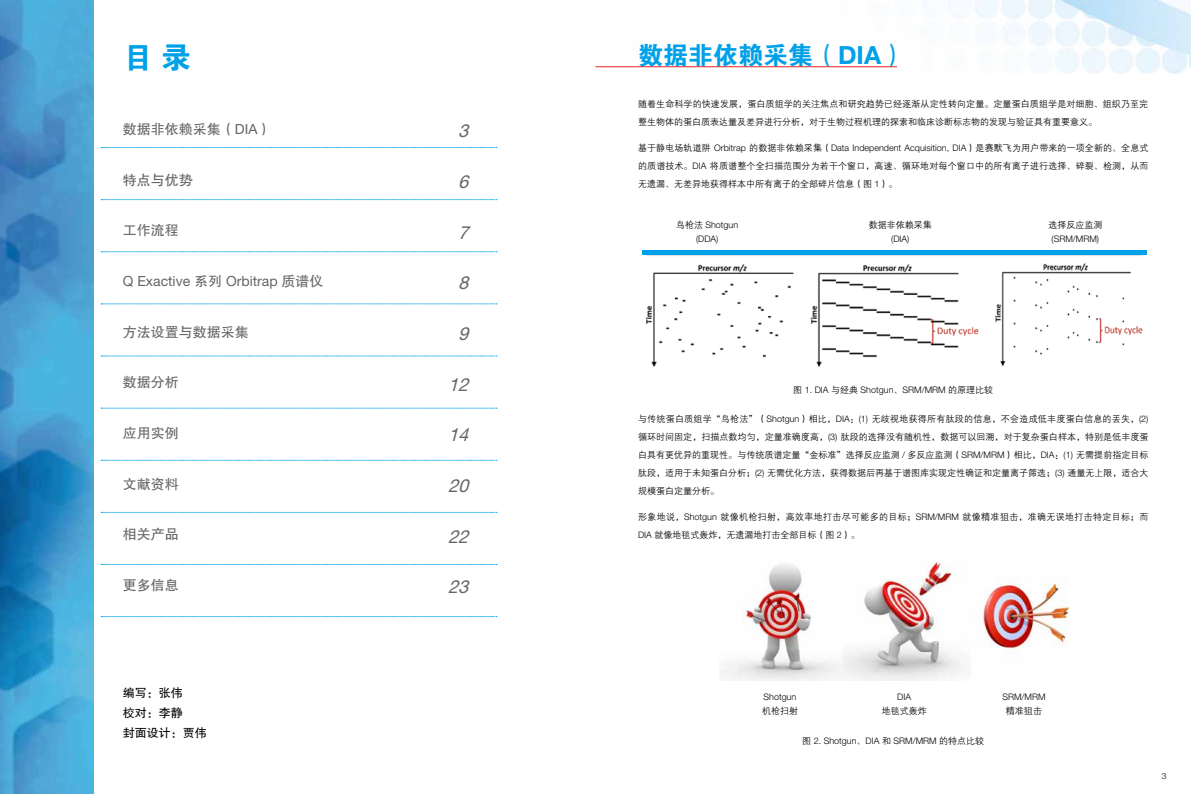
<style>
.page{position:relative;width:1191px;height:794px;background:#fff}
.page>*{position:absolute;margin:0;border:0;box-sizing:border-box;transform-origin:0 0}
.t1{font:30px "FZDHTJW GB1 0";color:#00a1e9}
.t2{font:25px "FZDHTJW GB1 0";color:#00a1e9}
.t3{font:italic 18px "Helvetica Neue LT Std";color:#666565}
.t4{font:14px "FZHTJW GB1 0";color:#666565}
.t5{font:14px "Helvetica Neue LT Std";color:#666565}
.t6{font:12px/20.1px "FZHTJW GB1 0";color:#000}
.t7{font:9px/18px "FZZDXJW GB1 0";color:#000}
.t8{font:300 9px/14px "Helvetica Neue LT Std";color:#000;text-align:center}
.t9{font:9px/18px "FZZDXJW GB1 0";letter-spacing:.04em;color:#000}
.t10{font:300 8.5px "Helvetica Neue LT Std";color:#000}
.s1{font-family:"Helvetica Neue LT Std"}
.s2{font-family:"FZHTJW GB1 0"}
.s3{font-family:"Helvetica Neue LT Std";font-weight:700}
.s4{font-family:"FZZDXJW GB1 0";font-weight:400}
.s5{font-family:"Helvetica Neue LT Std";font-weight:300}
</style>
<div class="page">
<img style="left:602px;top:0;width:589px;height:73px">
<img style="left:645px;top:255px;width:498px;height:112px">
<hr style="left:595px;top:66px;width:302px;height:1px;background:#e72527">
<img style="left:722px;top:561px;width:347px;height:119px">
<div style="left:642px;top:250px;width:504px;height:5px;background:#00a1e9"></div>
<svg style="left:101px;top:147px;width:396px;height:1px"></svg>
<svg style="left:101px;top:304px;width:396px;height:1px"></svg>
<svg style="left:101px;top:512px;width:396px;height:1px"></svg>
<svg style="left:101px;top:199px;width:396px;height:1px"></svg>
<svg style="left:101px;top:356px;width:396px;height:1px"></svg>
<svg style="left:101px;top:564px;width:396px;height:1px"></svg>
<svg style="left:101px;top:251px;width:396px;height:1px"></svg>
<svg style="left:101px;top:460px;width:396px;height:1px"></svg>
<svg style="left:101px;top:408px;width:396px;height:1px"></svg>
<svg style="left:101px;top:616px;width:396px;height:1px"></svg>
<img style="left:0;top:0;width:93px;height:794px">
<h1 class="t1" style="left:123px;top:41px;width:70px">目录</h1>
<h3 class="t4" style="left:123px;top:121px;width:150px">数据非依赖采集（<span class="s1">DIA</span>）</h3>
<h3 class="t4" style="left:123px;top:172px;width:72px">特点与优势</h3>
<h3 class="t4" style="left:123px;top:223px;width:58px">工作流程</h3>
<h3 class="t5" style="left:123px;top:272px;width:202px">Q Exactive <span class="s2">系列</span> Orbitrap <span class="s2">质谱仪</span></h3>
<h3 class="t4" style="left:123px;top:324px;width:128px">方法设置与数据采集</h3>
<h3 class="t4" style="left:123px;top:375px;width:58px">数据分析</h3>
<h3 class="t4" style="left:123px;top:425px;width:58px">应用实例</h3>
<h3 class="t4" style="left:123px;top:476px;width:58px">文献资料</h3>
<h3 class="t4" style="left:123px;top:527px;width:58px">相关产品</h3>
<h3 class="t4" style="left:123px;top:577px;width:58px">更多信息</h3>
<h3 class="t6" style="left:123px;top:682px;width:86px">编写：张伟<br>校对：李静<br>封面设计：贾伟</h3>
<h3 class="t3" style="left:458px;top:120px;width:17px">3</h3>
<h3 class="t3" style="left:458px;top:171px;width:17px">6</h3>
<h3 class="t3" style="left:458px;top:221px;width:17px">7</h3>
<h3 class="t3" style="left:458px;top:272px;width:17px">8</h3>
<h3 class="t3" style="left:458px;top:323px;width:17px">9</h3>
<h3 class="t3" style="left:448px;top:373px;width:27px">12</h3>
<h3 class="t3" style="left:448px;top:424px;width:27px">14</h3>
<h3 class="t3" style="left:448px;top:475px;width:27px">20</h3>
<h3 class="t3" style="left:448px;top:525px;width:27px">22</h3>
<h3 class="t3" style="left:448px;top:576px;width:27px">23</h3>
<h2 class="t2" style="left:638px;top:42px;width:270px">数据非依赖采集（<span class="s3">DIA</span>）</h2>
<p class="t7" style="left:638px;top:95px;width:512px">随着生命科学的快速发展，蛋白质组学的关注焦点和研究趋势已经逐渐从定性转向定量。定量蛋白质组学是对细胞、组织乃至完整生物体的蛋白质表达量及差异进行分析，对于生物过程机理的探索和临床诊断标志物的发现与验证具有重要意义。</p>
<p class="t8" style="left:638px;top:141px;width:512px"><span class="s4">基于静电场轨道阱</span> Orbitrap <span class="s4">的数据非依赖采集（</span>Data Independent Acquisition, DIA<span class="s4">）是赛默飞为用户带来的一项全新的、全息式</span></p>
<p class="t7" style="left:638px;top:158px;width:512px">的质谱技术。<span class="s5">DIA</span> 将质谱整个全扫描范围分为若干个窗口，高速、循环地对每个窗口中的所有离子进行选择、碎裂、检测，从而无遗漏、无差异地获得样本中所有离子的全部碎片信息（图 <span class="s5">1</span>）。</p>
<p class="t8" style="left:676px;top:218px;width:64px"><span class="s4">鸟枪法</span> Shotgun (DDA)</p>
<p class="t7" style="left:868px;top:216px;width:64px">数据非依赖采集</p>
<p class="t8" style="left:891px;top:232px;width:20px">(DIA)</p>
<p class="t7" style="left:1048px;top:216px;width:55px">选择反应监测</p>
<p class="t8" style="left:1051px;top:232px;width:49px">(SRM/MRM)</p>
<p class="t8" style="left:793px;top:383px;width:201px"><span class="s4">图</span> 1. DIA <span class="s4">与经典</span> Shotgun<span class="s4">、</span>SRM/MRM <span class="s4">的原理比较</span></p>
<p class="t7" style="left:638px;top:410px;width:512px;text-align:justify">与传统蛋白质组学“鸟枪法”（<span class="s5">Shotgun</span>）相比，<span class="s5">DIA</span>：<span class="s5">(1)</span> 无歧视地获得所有肽段的信息，不会造成低丰度蛋白信息的丢失，<span class="s5">(2)</span>循环时间固定，扫描点数均匀，定量准确度高，<span class="s5">(3)</span> 肽段的选择没有随机性，数据可以回溯，对于复杂蛋白样本，特别是低丰度蛋白具有更优异的重现性。与传统质谱定量“金标准”选择反应监测 <span class="s5">/</span> 多反应监测（<span class="s5">SRM/MRM</span>）相比，<span class="s5">DIA</span>：<span class="s5">(1)</span> 无需提前指定目标肽段，适用于未知蛋白分析；<span class="s5">(2)</span> 无需优化方法，获得数据后再基于谱图库实现定性确证和定量离子筛选；<span class="s5">(3)</span> 通量无上限，适合大规模蛋白定量分析。</p>
<p class="t9" style="left:638px;top:508px;width:512px">形象地说，<span class="s5">Shotgun</span> 就像机枪扫射，高效率地打击尽可能多的目标；<span class="s5">SRM/MRM</span> 就像精准狙击，准确无误地打击特定目标；而<br><span class="s5">DIA</span> 就像地毯式轰炸，无遗漏地打击全部目标（图 <span class="s5">2</span>）。</p>
<p class="t8" style="left:763px;top:689px;width:34px">Shotgun</p>
<p class="t7" style="left:762px;top:702px;width:37px">机枪扫射</p>
<p class="t8" style="left:897px;top:689px;width:15px">DIA</p>
<p class="t7" style="left:881px;top:702px;width:46px">地毯式轰炸</p>
<p class="t8" style="left:802px;top:733px;width:183px"><span class="s4">图</span> 2. Shotgun<span class="s4">、</span>DIA <span class="s4">和</span> SRM/MRM <span class="s4">的特点比较</span></p>
<p class="t8" style="left:1002px;top:689px;width:45px">SRM/MRM</p>
<p class="t7" style="left:1006px;top:702px;width:38px">精准狙击</p>
<p class="t10" style="left:1161px;top:770px;width:6px">3</p>
</div>
